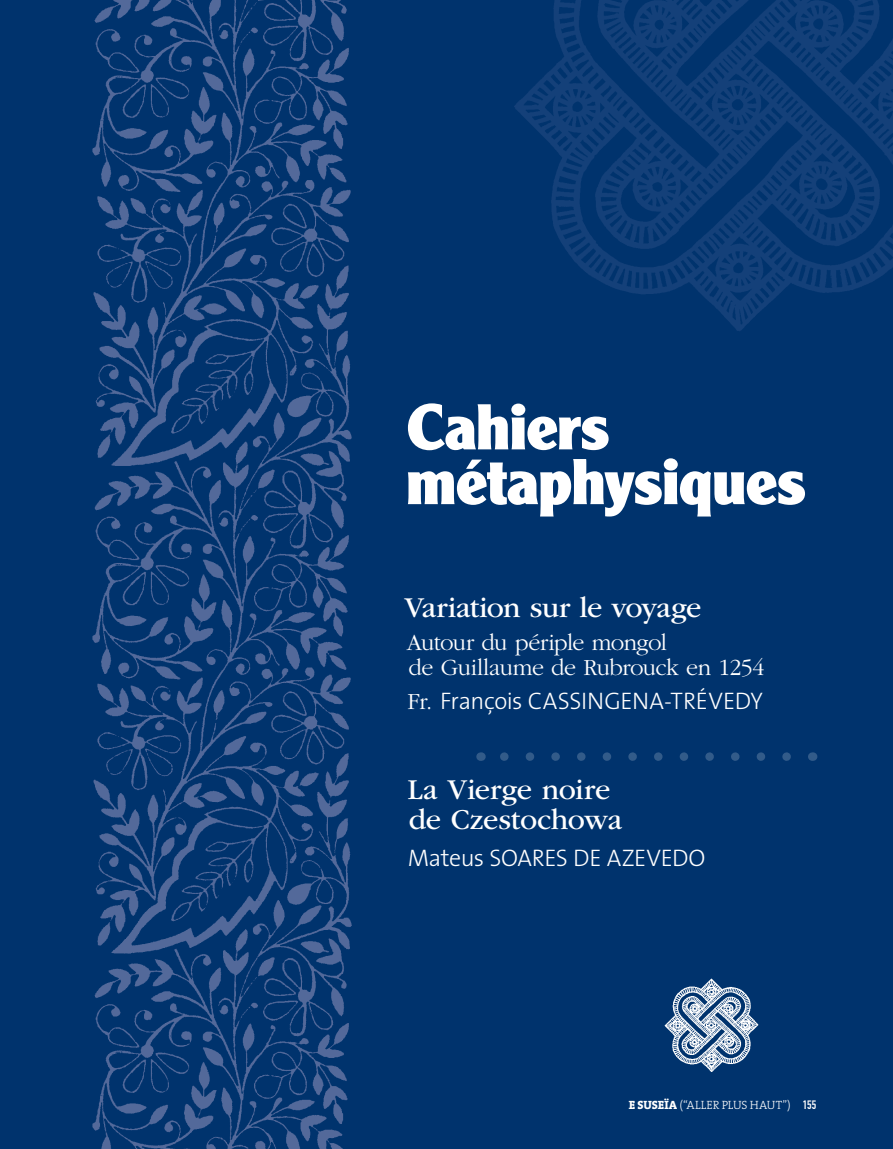
<style>
.page{position:relative;width:893px;height:1149px;background:#fff}
.page>*{position:absolute;margin:0;border:0;box-sizing:border-box;transform-origin:0 0}
.t1{font:900 63.15px/54.8px "Clearface Gothic LT Std";letter-spacing:-.01em;color:#fff}
.t2{font:30px/30px "ITC Garamond Std";letter-spacing:-.015em;color:#fff}
.t3{font:300 24px "The Sans";letter-spacing:-.015em;color:#fff}
.t4{font:300 24px/25.5px "ITC Garamond Std";letter-spacing:-.025em;color:#fff}
.t5{font:300 12px "The Serif";letter-spacing:.005em;color:#fff}
.s1{font-family:"ITC Garamond Std"}
.s2{font-weight:800}
.s3{font-family:"DIN Engschrift Std";font-weight:400}
</style>
<div class="page">
<div style="left:0;top:0;width:893px;height:1148px;background:#00336d"></div>
<img style="left:514px;top:0;width:379px;height:331px">
<img style="left:664px;top:978px;width:95px;height:94px">
<img style="left:92px;top:0;width:260px;height:1148px">
<svg style="left:500px;top:752px;width:287px;height:8px"></svg>
<h1 class="t1" style="left:406px;top:399px;width:401px">Cahiers métaphysiques</h1>
<p class="t2" style="left:404px;top:592px;width:299px">Variation sur le voyage</p>
<p class="t4" style="left:407px;top:629px;width:359px">Autour du périple mongol<br>de Guillaume de Rubrouck en 1254</p>
<p class="t3" style="left:408px;top:680px;width:357px"><span class="s1">Fr.</span> François CASSINGENA-TRÉVEDY</p>
<p class="t2" style="left:407px;top:774px;width:217px">La Vierge noire de Czestochowa</p>
<p class="t3" style="left:408px;top:837px;width:299px">Mateus SOARES DE AZEVEDO</p>
<p class="t5" style="left:629px;top:1095px;width:189px"><span class="s2">E SUSEÏA</span> (“ALLER PLUS HAUT”) <span class="s3">155</span></p>
</div>
